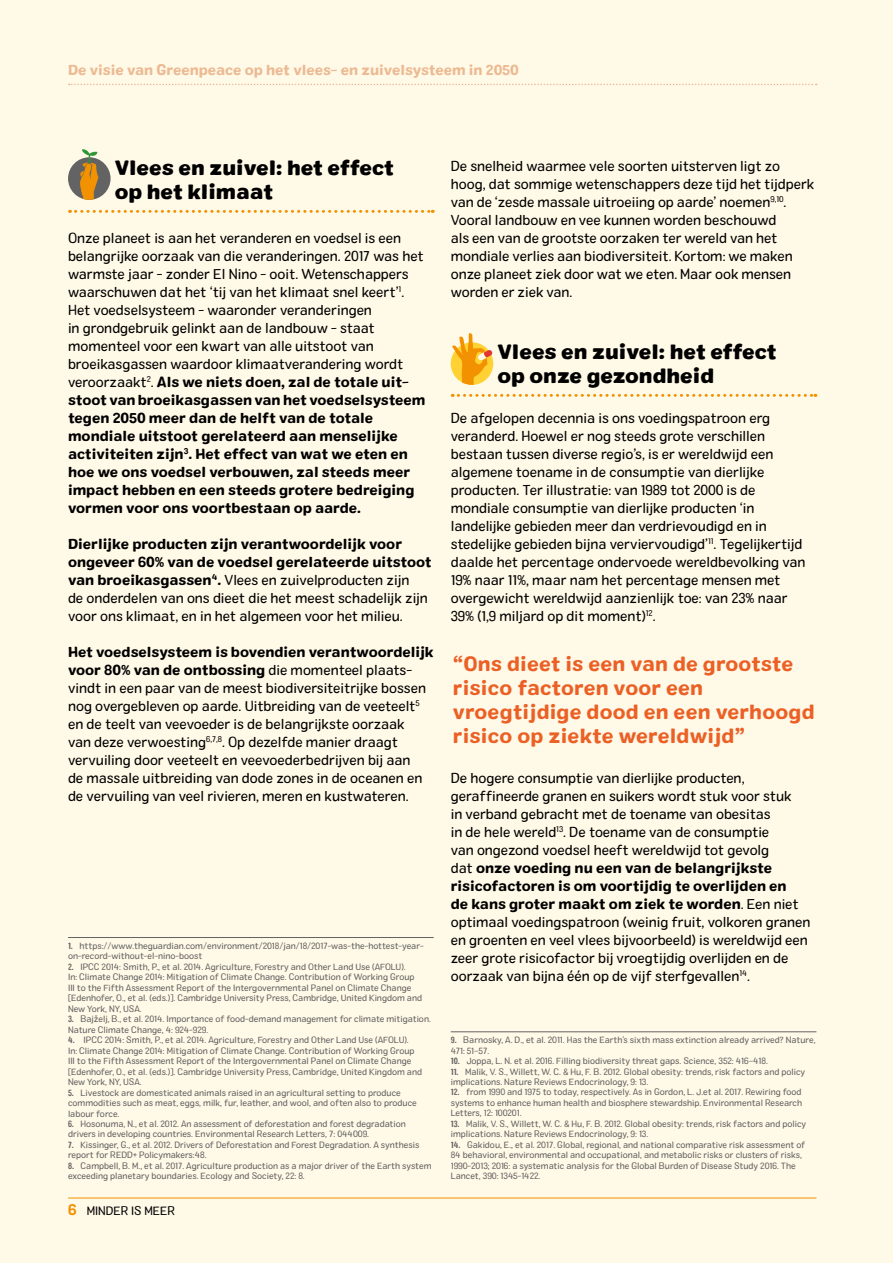
<style>
.page{position:relative;width:893px;height:1263px;background:#fff9e7}
.page>*{position:absolute;margin:0;border:0;box-sizing:border-box;transform-origin:0 0}
.t1{font:20.25px/24px "Colby St Bld";letter-spacing:.01em;color:#eb6025}
.t2{font:20.25px/24px "Colby St Blk";color:#000}
.t3{font:14.25px/18px "Colby St Reg";color:#000}
.t4{font:14.25px/18px "Colby St Bld";color:#000}
.t5{font:14.25px "Colby St Bld";color:#ecba92}
.t6{font:12px "Colby St Reg";color:#000}
.t7{font:9px/10.5px "Colby St Reg";color:#646363}
.s1{font-family:"Colby St Reg"}
.s2{font-family:"Colby St Bld"}
.s3{font-family:"Colby Nr Bld"}
.s4{font-family:"Colby St Bld";font-size:15px;color:#f39200}
</style>
<div class="page">
<hr style="left:68px;top:1198px;width:748px;height:1px;background:#f39200">
<svg style="left:69px;top:84px;width:748px;height:1px"></svg>
<svg style="left:70px;top:210px;width:363px;height:3px"></svg>
<div style="left:68px;top:157px;width:43px;height:43px;background:#646363;border-radius:50%"></div>
<svg style="left:80px;top:149px;width:18px;height:51px"></svg>
<hr style="left:68px;top:937px;width:366px;height:1px;background:#646363">
<svg style="left:452px;top:394px;width:364px;height:3px"></svg>
<svg style="left:451px;top:342px;width:42px;height:43px"></svg>
<svg style="left:452px;top:333px;width:40px;height:52px"></svg>
<hr style="left:451px;top:1031px;width:365px;height:1px;background:#646363">
<h2 class="t5" style="left:68px;top:61px;width:452px">De visie van Greenpeace op het vlees- en zuivelsysteem in 2050</h2>
<h1 class="t2" style="left:115px;top:156px;width:281px">Vlees en zuivel: het effect op het klimaat</h1>
<p class="t3" style="left:68px;top:229px;width:357px">Onze planeet is aan het veranderen en voedsel is een belangrijke oorzaak van die veranderingen. 2017 was het warmste jaar - zonder El Nino - ooit. Wetenschappers waarschuwen dat het ‘tij van het klimaat snel keert’<sup>1</sup>.<br>Het voedselsysteem - waaronder veranderingen<br>in grondgebruik gelinkt aan de landbouw - staat momenteel voor een kwart van alle uitstoot van broeikasgassen waardoor klimaatverandering wordt</p>
<p class="t4" style="left:68px;top:373px;width:359px"><span class="s1">veroorzaakt</span><sup>2</sup><span class="s1">.</span> Als we niets doen, zal de totale uit&shy;stoot van broeikasgassen van het voedselsysteem tegen 2050 meer dan de helft van de totale mondiale uitstoot gerelateerd aan menselijke activiteiten zijn<sup>3</sup>. Het effect van wat we eten en hoe we ons voedsel verbouwen, zal steeds meer impact hebben en een steeds grotere bedreiging vormen voor ons voortbestaan op aarde.</p>
<h2 class="t4" style="left:68px;top:535px;width:365px">Dierlijke producten zijn verantwoordelijk voor ongeveer 60% van de voedsel gerelateerde uitstoot</h2>
<h2 class="t3" style="left:68px;top:571px;width:361px"><span class="s2">van broeikasgassen</span><sup>4</sup><span class="s2">.</span> Vlees en zuivelproducten zijn de onderdelen van ons dieet die het meest schadelijk zijn voor ons klimaat, en in het algemeen voor het milieu.</h2>
<h2 class="t4" style="left:68px;top:643px;width:367px">Het voedselsysteem is bovendien verantwoordelijk voor 80% van de ontbossing <span class="s1">die momenteel plaats-</span></h2>
<p class="t3" style="left:68px;top:679px;width:359px">vindt in een paar van de meest biodiversiteitrijke bossen nog overgebleven op aarde. Uitbreiding van de veeteelt<sup>5 </sup>en de teelt van veevoeder is de belangrijkste oorzaak van deze verwoesting<sup>6,7,8</sup>. Op dezelfde manier draagt vervuiling door veeteelt en veevoederbedrijven bij aan de massale uitbreiding van dode zones in de oceanen en de vervuiling van veel rivieren, meren en kustwateren.</p>
<p class="t7" style="left:68px;top:940px;width:357px"><span class="s3">1.</span> https://www.theguardian.com/environment/2018/jan/18/2017-was-the-hottest-year&shy;on-record-without-el-nino-boost</p>
<p class="t7" style="left:68px;top:961px;width:356px"><span class="s3">2.</span> IPCC 2014: Smith, P., et al. 2014. Agriculture, Forestry and Other Land Use (AFOLU).<br>In: Climate Change 2014: Mitigation of Climate Change. Contribution of Working Group III to the Fifth Assessment Report of the Intergovernmental Panel on Climate Change [Edenhofer, O., et al. (eds.)]. Cambridge University Press, Cambridge, United Kingdom and New York, NY, USA.</p>
<p class="t7" style="left:68px;top:1014px;width:364px"><span class="s3">3.</span> Bajželj, B., et al. 2014. Importance of food-demand management for climate mitigation.<br>Nature Climate Change, 4: 924-929.</p>
<p class="t7" style="left:68px;top:1035px;width:356px"><span class="s3">4.</span> IPCC 2014: Smith, P., et al. 2014. Agriculture, Forestry and Other Land Use (AFOLU).<br>In: Climate Change 2014: Mitigation of Climate Change. Contribution of Working Group III to the Fifth Assessment Report of the Intergovernmental Panel on Climate Change [Edenhofer, O., et al. (eds.)]. Cambridge University Press, Cambridge, United Kingdom and New York, NY, USA.</p>
<p class="t7" style="left:68px;top:1087px;width:350px"><span class="s3">5.</span> Livestock are domesticated animals raised in an agricultural setting to produce commodities such as meat, eggs, milk, fur, leather, and wool, and often also to produce labour force.</p>
<p class="t7" style="left:68px;top:1118px;width:339px"><span class="s3">6.</span> Hosonuma, N., et al. 2012. An assessment of deforestation and forest degradation drivers in developing countries. Environmental Research Letters, 7: 044009.</p>
<p class="t7" style="left:68px;top:1139px;width:353px"><span class="s3">7.</span> Kissinger, G., et al. 2012. Drivers of Deforestation and Forest Degradation. A synthesis report for REDD+ Policymakers:48.</p>
<p class="t7" style="left:68px;top:1160px;width:365px"><span class="s3">8.</span> Campbell, B. M., et al. 2017. Agriculture production as a major driver of the Earth system exceeding planetary boundaries. Ecology and Society, 22: 8.</p>
<h3 class="t6" style="left:68px;top:1203px;width:109px"><span class="s4">6</span> MINDER IS MEER</h3>
<p class="t3" style="left:451px;top:157px;width:365px">De snelheid waarmee vele soorten uitsterven ligt zo hoog, dat sommige wetenschappers deze tijd het tijdperk van de ‘zesde massale uitroeiing op aarde’ noemen<sup>9,10</sup>.<br>Vooral landbouw en vee kunnen worden beschouwd<br>als een van de grootste oorzaken ter wereld van het mondiale verlies aan biodiversiteit. Kortom: we maken onze planeet ziek door wat we eten. Maar ook mensen worden er ziek van.</p>
<h1 class="t2" style="left:497px;top:340px;width:281px">Vlees en zuivel: het effect op onze gezondheid</h1>
<p class="t3" style="left:451px;top:409px;width:356px">De afgelopen decennia is ons voedingspatroon erg veranderd. Hoewel er nog steeds grote verschillen bestaan tussen diverse regio’s, is er wereldwijd een algemene toename in de consumptie van dierlijke producten. Ter illustratie: van 1989 tot 2000 is de mondiale consumptie van dierlijke producten ‘in landelijke gebieden meer dan verdrievoudigd en in stedelijke gebieden bijna verviervoudigd’<sup>11</sup>. Tegelijkertijd daalde het percentage ondervoede wereldbevolking van 19% naar 11%, maar nam het percentage mensen met overgewicht wereldwijd aanzienlijk toe: van 23% naar 39% (1,9 miljard op dit moment)<sup>12</sup>.</p>
<h1 class="t1" style="left:453px;top:652px;width:363px">“Ons dieet is een van de grootste risico factoren voor een vroegtijdige dood en een verhoogd risico op ziekte wereldwijd”</h1>
<p class="t3" style="left:451px;top:769px;width:342px">De hogere consumptie van dierlijke producten, geraffineerde granen en suikers wordt stuk voor stuk in verband gebracht met de toename van obesitas<br>in de hele wereld<sup>13</sup>. De toename van de consumptie van ongezond voedsel heeft wereldwijd tot gevolg</p>
<h2 class="t4" style="left:451px;top:859px;width:349px"><span class="s1">dat</span> onze voeding nu een van de belangrijkste risicofactoren is om voortijdig te overlijden en de kans groter maakt om ziek te worden<span class="s1">. Een niet</span></h2>
<h2 class="t3" style="left:451px;top:913px;width:361px">optimaal voedingspatroon (weinig fruit, volkoren granen en groenten en veel vlees bijvoorbeeld) is wereldwijd een zeer grote risicofactor bij vroegtijdig overlijden en de oorzaak van bijna één op de vijf sterfgevallen<sup>14</sup>.</h2>
<p class="t7" style="left:451px;top:1035px;width:366px"><span class="s3">9.</span> Barnosky, A. D., et al. 2011. Has the Earth’s sixth mass extinction already arrived? Nature,<br>471: 51–57.</p>
<p class="t7" style="left:451px;top:1056px;width:319px"><span class="s3">10.</span> Joppa, L. N. et al. 2016. Filling biodiversity threat gaps. Science, 352: 416–418.</p>
<p class="t7" style="left:451px;top:1066px;width:356px"><span class="s3">11.</span> Malik, V. S., Willett, W. C. &amp; Hu, F. B. 2012. Global obesity: trends, risk factors and policy implications. Nature Reviews Endocrinology, 9: 13.</p>
<p class="t7" style="left:451px;top:1087px;width:353px;text-align:justify"><span class="s3">12.</span> from 1990 and 1975 to today, respectively. As in Gordon, L. J.et al. 2017. Rewiring food systems to enhance human health and biosphere stewardship. Environmental Research Letters, 12: 100201.</p>
<p class="t7" style="left:451px;top:1118px;width:357px"><span class="s3">13.</span> Malik, V. S., Willett, W. C. &amp; Hu, F. B. 2012. Global obesity: trends, risk factors and policy implications. Nature Reviews Endocrinology, 9: 13.</p>
<p class="t7" style="left:451px;top:1139px;width:356px"><span class="s3">14.</span> Gakidou, E., et al. 2017. Global, regional, and national comparative risk assessment of 84 behavioral, environmental and occupational, and metabolic risks or clusters of risks, 1990-2013; 2016: a systematic analysis for the Global Burden of Disease Study 2016. The Lancet, 390: 1345-1422.</p>
</div>
